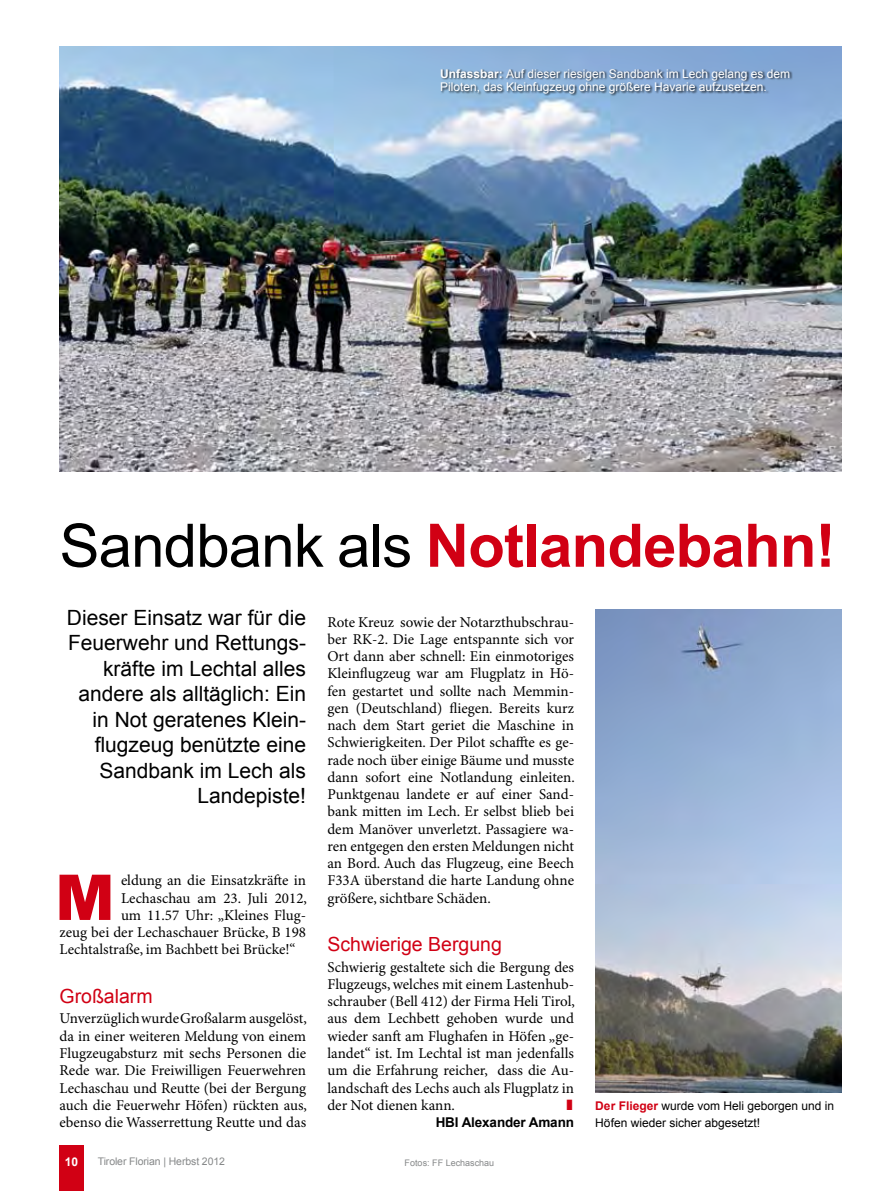
<style>
.page{position:relative;width:893px;height:1191px;background:#fff}
.page>*{position:absolute;margin:0;border:0;box-sizing:border-box;transform-origin:0 0}
.t1{font:900 63.15px "Arial";color:#d10014}
.t2{font:700 60px "Arial";letter-spacing:-.015em;color:#d10014}
.t3{font:21px/25.5px "Arial";color:#000;text-align:right}
.t4{font:19.5px "Arial";color:#d10014}
.t5{font:15px/17.2px "Minion Pro";color:#000;text-align:justify}
.t6{font:700 13.5px "Arial";letter-spacing:-.01em;color:#000}
.t7{font:12px/13.5px "Arial";color:#fff}
.t8{font:12px/17.2px "Arial";color:#000}
.t9{font:700 12px "Arial";color:#fff}
.t10{font:10.5px "Arial";letter-spacing:-.01em;color:#868889}
.t11{font:9px "Arial";color:#868889}
.s1{font-weight:700}
.s2{font-weight:400;color:#000}
.s3{font-weight:700;color:#d10014}
</style>
<div class="page">
<div style="left:60px;top:1145px;width:24px;height:46px;background:#d10014"></div>
<img style="left:595px;top:609px;width:247px;height:483px">
<img style="left:60px;top:47px;width:782px;height:424px">
<div style="left:441px;top:69px;width:352px;height:27px;background:#000;opacity:.75"></div>
<p class="t7" style="left:440px;top:67px;width:352px"><span class="s1">Unfassbar:</span> Auf dieser riesigen Sandbank im Lech gelang es dem<br>Piloten, das Kleinfugzeug ohne größere Havarie aufzusetzen.</p>
<p class="t2" style="left:60px;top:506px;width:778px"><span class="s2">Sandbank als</span> Notlandebahn!</p>
<p class="t3" style="left:67px;top:604px;width:241px">Dieser Einsatz war für die<br>Feuerwehr und Rettungs&shy;kräfte im Lechtal alles andere als alltäglich: Ein in Not geratenes Klein&shy;flugzeug benützte eine<br>Sandbank im Lech als<br>Landepiste!</p>
<p class="t1" style="left:55px;top:851px;width:61px">M</p>
<p class="t5" style="left:121px;top:872px;width:187px">eldung an die Einsatzkräfte in</p>
<p class="t5" style="left:121px;top:890px;width:187px">Lechaschau am 23. Juli 2012,</p>
<p class="t5" style="left:121px;top:907px;width:187px">um 11.57 Uhr: „Kleines Flug-</p>
<p class="t5" style="left:60px;top:924px;width:248px">zeug bei der Lechaschauer Brücke, B 198</p>
<p class="t5" style="left:60px;top:941px;width:238px">Lechtalstraße, im Bachbett bei Brücke!“</p>
<p class="t4" style="left:60px;top:983px;width:95px">Großalarm</p>
<p class="t5" style="left:60px;top:1010px;width:249px">Unverzüglich wurde Großalarm ausgelöst, da in einer weiteren Meldung von einem Flugzeugabsturz mit sechs Personen die Rede war. Die Freiwilligen Feuerwehren Lechaschau und Reutte (bei der Bergung auch die Feuerwehr Höfen) rückten aus, ebenso die Wasserrettung Reutte und das</p>
<p class="t5" style="left:327px;top:614px;width:249px">Rote Kreuz sowie der Notarzthubschrau&shy;ber RK-2. Die Lage entspannte sich vor Ort dann aber schnell: Ein einmotoriges Kleinflugzeug war am Flugplatz in Hö&shy;fen gestartet und sollte nach Memmin&shy;gen (Deutschland) fliegen. Bereits kurz nach dem Start geriet die Maschine in Schwierigkeiten. Der Pilot schaffte es ge&shy;rade noch über einige Bäume und musste dann sofort eine Notlandung einleiten.<br>Punktgenau landete er auf einer Sand&shy;bank mitten im Lech. Er selbst blieb bei dem Manöver unverletzt. Passagiere wa&shy;ren entgegen den ersten Meldungen nicht an Bord. Auch das Flugzeug, eine Beech F33A überstand die harte Landung ohne größere, sichtbare Schäden.</p>
<p class="t4" style="left:327px;top:931px;width:176px">Schwierige Bergung</p>
<p class="t5" style="left:327px;top:959px;width:249px">Schwierig gestaltete sich die Bergung des Flugzeugs, welches mit einem Lastenhub&shy;schrauber (Bell 412) der Firma Heli Tirol, aus dem Lechbett gehoben wurde und wieder sanft am Flughafen in Höfen „ge&shy;landet“ ist. Im Lechtal ist man jedenfalls um die Erfahrung reicher, dass die Au&shy;landschaft des Lechs auch als Flugplatz in der Not dienen kann.</p>
<p class="t6" style="left:436px;top:1113px;width:140px">HBI Alexander Amann</p>
<p class="t9" style="left:65px;top:1153px;width:15px">10</p>
<p class="t10" style="left:98px;top:1154px;width:129px">Tiroler Florian | Herbst 2012</p>
<p class="t11" style="left:405px;top:1157px;width:91px">Fotos: FF Lechaschau</p>
<p class="t8" style="left:595px;top:1097px;width:240px"><span class="s3">Der Flieger</span> wurde vom Heli geborgen und in<br>Höfen wieder sicher abgesetzt!</p>
</div>
